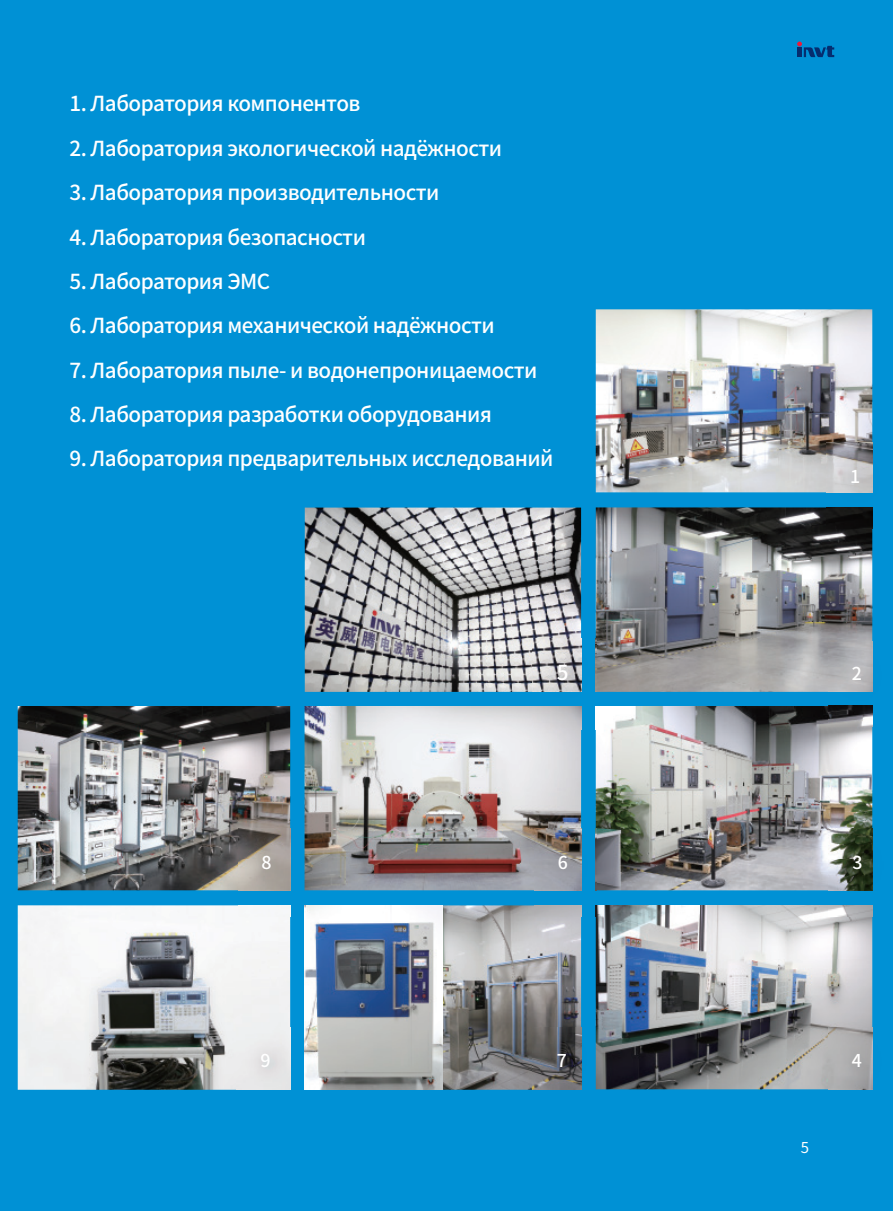
<style>
.page{position:relative;width:893px;height:1212px;background:#fff}
.page>*{position:absolute;margin:0;border:0;box-sizing:border-box;transform-origin:0 0}
.t1{font:500 20.7px "Source Han Sans CN";letter-spacing:-.025em;color:#fff}
.t2{font:500 17.7px "Source Han Sans CN";color:#fff}
.t3{font:15px "Source Han Sans CN";color:#fff}
</style>
<div class="page">
<div style="left:0;top:1px;width:893px;height:1210px;background:#0091d5"></div>
<img style="left:596px;top:905px;width:276px;height:184px">
<img style="left:596px;top:706px;width:276px;height:184px">
<img style="left:596px;top:507px;width:276px;height:185px">
<img style="left:596px;top:309px;width:276px;height:183px">
<img style="left:305px;top:508px;width:276px;height:184px">
<img style="left:305px;top:706px;width:276px;height:184px">
<img style="left:18px;top:706px;width:272px;height:184px">
<img style="left:18px;top:905px;width:272px;height:185px">
<img style="left:443px;top:905px;width:138px;height:185px">
<img style="left:305px;top:905px;width:138px;height:185px">
<img style="left:827px;top:443px;width:46px;height:86px">
<img style="left:827px;top:507px;width:45px;height:22px">
<img style="left:827px;top:443px;width:45px;height:49px">
<img style="left:828px;top:641px;width:45px;height:86px">
<img style="left:828px;top:706px;width:44px;height:21px">
<img style="left:828px;top:641px;width:44px;height:51px">
<img style="left:828px;top:829px;width:45px;height:87px">
<img style="left:828px;top:905px;width:44px;height:11px">
<img style="left:828px;top:829px;width:44px;height:61px">
<img style="left:828px;top:1027px;width:45px;height:63px">
<img style="left:828px;top:1027px;width:44px;height:62px">
<img style="left:581px;top:638px;width:15px;height:92px">
<svg style="left:596px;top:706px;width:1px;height:24px"></svg>
<img style="left:596px;top:638px;width:1px;height:54px">
<img style="left:533px;top:638px;width:48px;height:54px">
<img style="left:533px;top:706px;width:48px;height:24px">
<img style="left:534px;top:829px;width:62px;height:87px">
<img style="left:596px;top:829px;width:1px;height:61px">
<img style="left:534px;top:829px;width:47px;height:61px">
<img style="left:534px;top:905px;width:47px;height:11px">
<img style="left:581px;top:1027px;width:1px;height:63px">
<img style="left:533px;top:1027px;width:48px;height:63px">
<img style="left:238px;top:829px;width:53px;height:87px">
<img style="left:238px;top:829px;width:52px;height:61px">
<img style="left:238px;top:905px;width:52px;height:11px">
<img style="left:290px;top:1027px;width:1px;height:63px">
<img style="left:237px;top:1027px;width:53px;height:63px">
<svg style="left:797px;top:42px;width:37px;height:15px"></svg>
<p class="t1" style="left:70px;top:92px;width:292px">1. Лаборатория компонентов</p>
<p class="t1" style="left:70px;top:137px;width:434px">2. Лаборатория экологической надёжности</p>
<p class="t1" style="left:70px;top:181px;width:371px">3. Лаборатория производительности</p>
<p class="t1" style="left:70px;top:225px;width:298px">4. Лаборатория безопасности</p>
<p class="t1" style="left:70px;top:270px;width:202px">5. Лаборатория ЭМС</p>
<p class="t1" style="left:70px;top:314px;width:427px">6. Лаборатория механической надёжности</p>
<p class="t1" style="left:70px;top:358px;width:469px">7. Лаборатория пыле- и водонепроницаемости</p>
<p class="t1" style="left:70px;top:403px;width:424px">8. Лаборатория разработки оборудования</p>
<p class="t1" style="left:70px;top:447px;width:486px">9. Лаборатория предварительных исследований</p>
<p class="t2" style="left:850px;top:466px;width:12px">1</p>
<p class="t1" style="left:557px;top:660px;width:13px">5</p>
<p class="t2" style="left:852px;top:663px;width:12px">2</p>
<p class="t2" style="left:261px;top:852px;width:12px">8</p>
<p class="t2" style="left:558px;top:852px;width:12px">6</p>
<p class="t2" style="left:853px;top:852px;width:12px">3</p>
<p class="t2" style="left:261px;top:1051px;width:12px">9</p>
<p class="t2" style="left:557px;top:1050px;width:12px">7</p>
<p class="t2" style="left:852px;top:1050px;width:12px">4</p>
<p class="t3" style="left:801px;top:1139px;width:10px">5</p>
</div>
